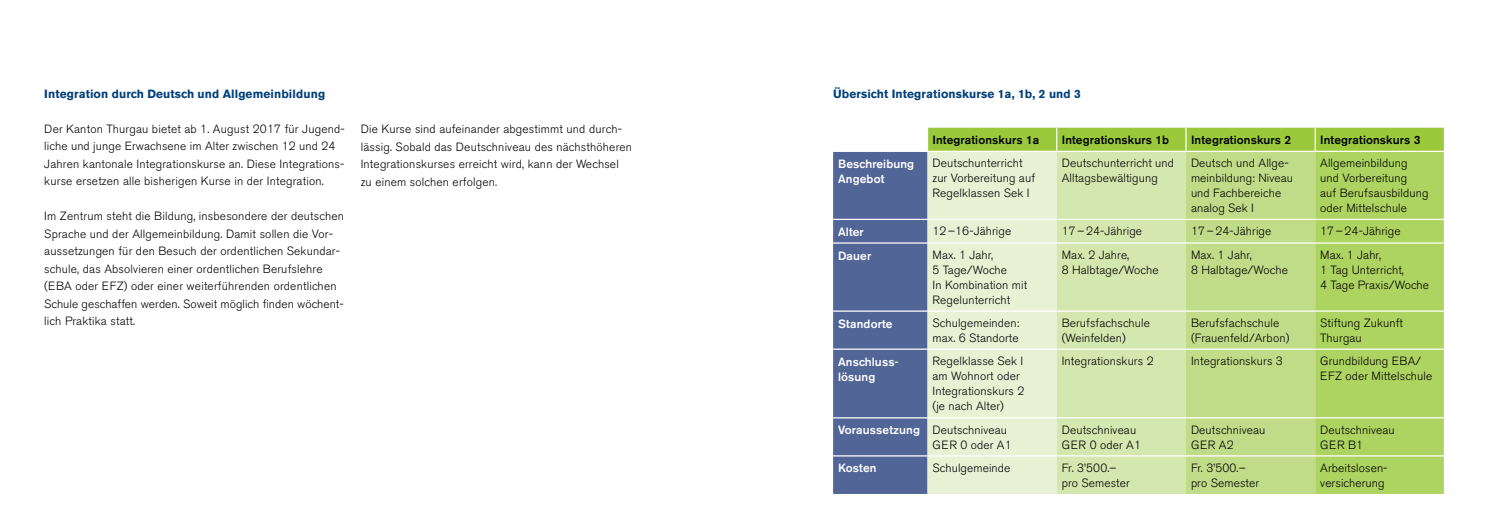
<style>
.page{position:relative;width:1489px;height:525px;background:#fff}
.page>*{position:absolute;margin:0;border:0;box-sizing:border-box;transform-origin:0 0}
.t1{font:300 11.88px/15px "Akzidenz Grotesk BE";letter-spacing:.01em;color:#000}
.t2{font:700 11.88px "Akzidenz Grotesk BE";letter-spacing:.01em;color:#003f7b}
.t3{font:500 11.88px "Akzidenz Grotesk BE";letter-spacing:.01em;color:#000}
.t4{font:500 11.88px/15px "Akzidenz Grotesk BE";letter-spacing:.01em;color:#fff}
.s1{font-weight:500;color:#fff}
</style>
<div class="page">
<div style="left:833px;top:152px;width:94px;height:341px;background:#516597"></div>
<div style="left:927px;top:152px;width:129px;height:341px;background:#e8f1d4"></div>
<div style="left:1056px;top:152px;width:129px;height:341px;background:#d4e7ae"></div>
<svg style="left:1185px;top:152px;width:130px;height:341px;background:#c3dd8d"></svg>
<div style="left:1315px;top:152px;width:128px;height:341px;background:#add361"></div>
<svg style="left:1443px;top:220px;width:1px;height:22px"></svg>
<div style="left:927px;top:128px;width:517px;height:23px;background:#9aca3c"></div>
<hr style="left:833px;top:219px;width:94px;height:1px;background:#fff">
<hr style="left:927px;top:219px;width:129px;height:1px;background:#fff">
<hr style="left:1056px;top:219px;width:129px;height:1px;background:#fff">
<hr style="left:1185px;top:219px;width:130px;height:1px;background:#fff">
<hr style="left:1315px;top:219px;width:129px;height:1px;background:#fff">
<hr style="left:833px;top:242px;width:94px;height:1px;background:#fff">
<hr style="left:927px;top:242px;width:129px;height:1px;background:#fff">
<hr style="left:1056px;top:242px;width:129px;height:1px;background:#fff">
<hr style="left:1185px;top:242px;width:130px;height:1px;background:#fff">
<hr style="left:1315px;top:242px;width:129px;height:1px;background:#fff">
<hr style="left:833px;top:310px;width:94px;height:1px;background:#fff">
<hr style="left:927px;top:310px;width:129px;height:1px;background:#fff">
<hr style="left:1056px;top:310px;width:129px;height:1px;background:#fff">
<hr style="left:1185px;top:310px;width:130px;height:1px;background:#fff">
<hr style="left:1315px;top:310px;width:129px;height:1px;background:#fff">
<hr style="left:833px;top:348px;width:94px;height:1px;background:#fff">
<hr style="left:927px;top:348px;width:129px;height:1px;background:#fff">
<hr style="left:1056px;top:348px;width:129px;height:1px;background:#fff">
<hr style="left:1185px;top:348px;width:130px;height:1px;background:#fff">
<hr style="left:1315px;top:348px;width:129px;height:1px;background:#fff">
<hr style="left:833px;top:417px;width:94px;height:1px;background:#fff">
<hr style="left:927px;top:417px;width:129px;height:1px;background:#fff">
<hr style="left:1056px;top:417px;width:129px;height:1px;background:#fff">
<hr style="left:1185px;top:417px;width:130px;height:1px;background:#fff">
<hr style="left:1315px;top:417px;width:129px;height:1px;background:#fff">
<hr style="left:833px;top:455px;width:94px;height:1px;background:#fff">
<hr style="left:927px;top:455px;width:129px;height:1px;background:#fff">
<hr style="left:1056px;top:455px;width:129px;height:1px;background:#fff">
<hr style="left:1185px;top:455px;width:130px;height:1px;background:#fff">
<hr style="left:1315px;top:455px;width:129px;height:1px;background:#fff">
<p class="t2" style="left:44px;top:86px;width:282px">Integration durch Deutsch und Allgemeinbildung</p>
<p class="t1" style="left:44px;top:120px;width:302px;line-height:17.5px">Der Kanton Thurgau bietet ab 1. August 2017 für Jugend&shy;liche und junge Erwachsene im Alter zwischen 12 und 24<br>Jahren kantonale Integrationskurse an. Diese Integrations&shy;kurse ersetzen alle bisherigen Kurse in der Integration.</p>
<p class="t1" style="left:44px;top:207px;width:301px;line-height:17.5px">Im Zentrum steht die Bildung, insbesondere der deutschen Sprache und der Allgemeinbildung. Damit sollen die Vor&shy;aussetzungen für den Besuch der ordentlichen Sekundar&shy;schule, das Absolvieren einer ordentlichen Berufslehre (EBA oder EFZ) oder einer weiterführenden ordentlichen Schule geschaffen werden. Soweit möglich finden wöchent&shy;lich Praktika statt.</p>
<p class="t2" style="left:833px;top:86px;width:249px">Übersicht Integrationskurse 1a, 1b, 2 und 3</p>
<p class="t1" style="left:361px;top:120px;width:273px;line-height:17.5px">Die Kurse sind aufeinander abgestimmt und durch&shy;lässig. Sobald das Deutschniveau des nächsthöheren Integrationskurses erreicht wird, kann der Wechsel zu einem solchen erfolgen.</p>
<p class="t3" style="left:932px;top:133px;width:108px">Integrationskurs 1a</p>
<p class="t3" style="left:1061px;top:133px;width:109px">Integrationskurs 1b</p>
<p class="t3" style="left:1190px;top:133px;width:102px">Integrationskurs 2</p>
<p class="t3" style="left:1320px;top:133px;width:102px">Integrationskurs 3</p>
<p class="t4" style="left:838px;top:156px;width:78px">Beschreibung<br>Angebot</p>
<p class="t1" style="left:932px;top:156px;width:104px">Deutschunterricht zur Vorbereitung auf<br>Regelklassen Sek I</p>
<p class="t1" style="left:1061px;top:156px;width:114px">Deutschunterricht und<br>Alltagsbewältigung</p>
<p class="t1" style="left:1190px;top:156px;width:104px">Deutsch und Allge&shy;meinbildung: Niveau und Fachbereiche analog Sek I</p>
<p class="t1" style="left:1320px;top:156px;width:110px">Allgemeinbildung und Vorbereitung<br>auf Berufsausbildung oder Mittelschule</p>
<p class="t4" style="left:838px;top:224px;width:27px">Alter</p>
<p class="t1" style="left:932px;top:224px;width:80px">12–16-Jährige</p>
<p class="t1" style="left:1061px;top:224px;width:82px">17–24-Jährige</p>
<p class="t1" style="left:1190px;top:224px;width:82px">17–24-Jährige</p>
<p class="t1" style="left:1320px;top:224px;width:82px">17–24-Jährige</p>
<p class="t4" style="left:838px;top:248px;width:35px">Dauer</p>
<p class="t1" style="left:932px;top:247px;width:96px">Max. 1 Jahr,<br>5 Tage/Woche<br>In Kombination mit<br>Regelunterricht</p>
<p class="t1" style="left:1061px;top:247px;width:98px">Max. 2 Jahre,<br>8 Halbtage/Woche</p>
<p class="t1" style="left:1190px;top:247px;width:98px">Max. 1 Jahr,<br>8 Halbtage/Woche</p>
<p class="t1" style="left:1320px;top:247px;width:110px">Max. 1 Jahr,<br>1 Tag Unterricht,<br>4 Tage Praxis/Woche</p>
<p class="t4" style="left:838px;top:316px;width:56px">Standorte</p>
<p class="t1" style="left:932px;top:315px;width:88px">Schulgemeinden: max. 6 Standorte</p>
<p class="t1" style="left:1061px;top:315px;width:90px">Berufsfachschule (Weinfelden)</p>
<p class="t1" style="left:1190px;top:315px;width:100px">Berufsfachschule (Frauenfeld/Arbon)</p>
<p class="t1" style="left:1320px;top:315px;width:84px">Stiftung Zukunft<br>Thurgau</p>
<p class="t4" style="left:838px;top:354px;width:62px">Anschluss&shy;lösung</p>
<p class="t1" style="left:932px;top:353px;width:93px">Regelklasse Sek I am Wohnort oder<br>Integrationskurs 2 (je nach Alter)</p>
<p class="t1" style="left:1061px;top:353px;width:93px">Integrationskurs 2</p>
<p class="t1" style="left:1190px;top:353px;width:93px">Integrationskurs 3</p>
<p class="t1" style="left:1320px;top:353px;width:113px">Grundbildung EBA/<br>EFZ oder Mittelschule</p>
<p class="t1" style="left:932px;top:423px;width:81px;line-height:14.4px;text-indent:-94px"><span class="s1">Voraussetzung</span> Deutschniveau<br>GER 0 oder A1</p>
<p class="t1" style="left:1061px;top:422px;width:81px">Deutschniveau<br>GER 0 oder A1</p>
<p class="t1" style="left:1190px;top:422px;width:76px">Deutschniveau<br>GER A2</p>
<p class="t1" style="left:1320px;top:422px;width:76px">Deutschniveau<br>GER B1</p>
<p class="t4" style="left:838px;top:460px;width:40px">Kosten</p>
<p class="t1" style="left:932px;top:460px;width:79px">Schulgemeinde</p>
<p class="t1" style="left:1061px;top:460px;width:70px">Fr. 3’500.– pro Semester</p>
<p class="t1" style="left:1190px;top:460px;width:70px">Fr. 3’500.– pro Semester</p>
<p class="t1" style="left:1320px;top:460px;width:68px">Arbeitslosen&shy;versicherung</p>
</div>
